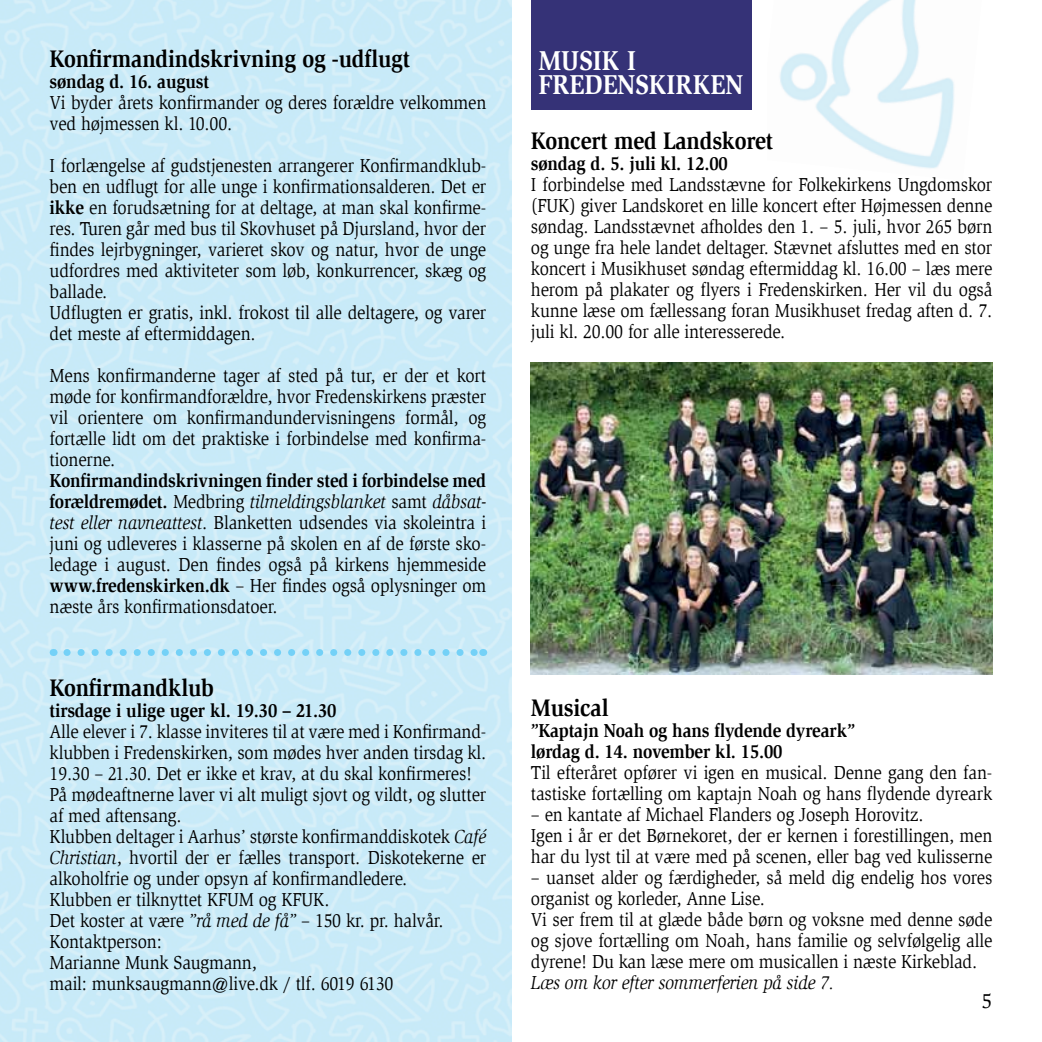
<style>
.page{position:relative;width:1042px;height:1042px;background:#fff}
.page>*{position:absolute;margin:0;border:0;box-sizing:border-box;transform-origin:0 0}
.t1{font:700 28px/24.5px "Slimbach Std";color:#fff;scale:.9 1}
.t2{font:700 24.5px "Slimbach Std";letter-spacing:-.01em;color:#000;scale:.9 1}
.t3{font:21px "Slimbach Std";color:#000}
.t4{font:19.25px/21px "Slimbach Std";letter-spacing:-.01em;color:#000;scale:.9 1}
.t5{font:700 19.25px/21px "Slimbach Std";letter-spacing:-.01em;color:#000;scale:.9 1}
.t6{font:italic 19.25px "Slimbach Std";letter-spacing:-.01em;color:#000;scale:.9 1}
.s1{font-weight:700}
.s2{font-style:italic}
</style>
<div class="page">
<img style="left:779px;top:0;width:175px;height:169px">
<img style="left:0;top:0;width:511px;height:1042px">
<svg style="left:67px;top:649px;width:409px;height:7px;background:#a9e1f7"></svg>
<div style="left:531px;top:0;width:221px;height:109px;background:#353277"></div>
<img style="left:531px;top:363px;width:461px;height:311px">
<p class="t2" style="left:50px;top:44px;width:402px">Konfirmandindskrivning og -udflugt</p>
<p class="t5" style="left:50px;top:71px;width:179px">søndag d. 16. august</p>
<p class="t4" style="left:50px;top:92px;width:487px">Vi byder årets konfirmander og deres forældre velkommen ved højmessen kl. 10.00.</p>
<p class="t4" style="left:50px;top:155px;width:487px">I forlængelse af gudstjenesten arrangerer Konfirmandklub&shy;ben en udflugt for alle unge i konfirmationsalderen. Det er <span class="s1">ikke</span> en forudsætning for at deltage, at man skal konfirme&shy;res. Turen går med bus til Skovhuset på Djursland, hvor der findes lejrbygninger, varieret skov og natur, hvor de unge udfordres med aktiviteter som løb, konkurrencer, skæg og ballade.<br>Udflugten er gratis, inkl. frokost til alle deltagere, og varer det meste af eftermiddagen.</p>
<p class="t4" style="left:50px;top:365px;width:487px;text-align:justify">Mens konfirmanderne tager af sted på tur, er der et kort møde for konfirmandforældre, hvor Fredenskirkens præster vil orientere om konfirmandundervisningens formål, og fortælle lidt om det praktiske i forbindelse med konfirma&shy;tionerne.</p>
<p class="t4" style="left:50px;top:470px;width:487px;text-align:justify"><span class="s1">Konfirmandindskrivningen finder sted i forbindelse med forældremødet.</span> Medbring <span class="s2">tilmeldingsblanket</span> samt <span class="s2">dåbsat&shy;test eller navneattest</span>. Blanketten udsendes via skoleintra i juni og udleveres i klasserne på skolen en af de første sko&shy;ledage i august. Den findes også på kirkens hjemmeside <span class="s1">www.fredenskirken.dk</span> – Her findes også oplysninger om næste års konfirmationsdatoer.</p>
<p class="t2" style="left:50px;top:673px;width:184px">Konfirmandklub</p>
<p class="t5" style="left:50px;top:699px;width:320px">tirsdage i ulige uger kl. 19.30 – 21.30</p>
<p class="t4" style="left:50px;top:721px;width:487px">Alle elever i 7. klasse inviteres til at være med i Konfirmand&shy;klubben i Fredenskirken, som mødes hver anden tirsdag kl.<br>19.30 – 21.30. Det er ikke et krav, at du skal konfirmeres!<br>På mødeaftnerne laver vi alt muligt sjovt og vildt, og slutter af med aftensang.<br>Klubben deltager i Aarhus’ største konfirmanddiskotek <span class="s2">Café Christian</span>, hvortil der er fælles transport. Diskotekerne er alkoholfrie og under opsyn af konfirmandledere.<br>Klubben er tilknyttet KFUM og KFUK.<br>Det koster at være <span class="s2">”rå med de få”</span> – 150 kr. pr. halvår.<br>Kontaktperson:<br>Marianne Munk Saugmann,<br>mail: munksaugmann@live.dk / tlf. 6019 6130</p>
<h1 class="t1" style="left:538px;top:48px;width:229px">MUSIK I<br>FREDENSKIRKEN</h1>
<p class="t2" style="left:531px;top:126px;width:271px">Koncert med Landskoret</p>
<p class="t5" style="left:531px;top:153px;width:220px">søndag d. 5. juli kl. 12.00</p>
<p class="t4" style="left:531px;top:174px;width:514px;text-align:justify">I forbindelse med Landsstævne for Folkekirkens Ungdomskor (FUK) giver Landskoret en lille koncert efter Højmessen denne søndag. Landsstævnet afholdes den 1. – 5. juli, hvor 265 børn og unge fra hele landet deltager. Stævnet afsluttes med en stor koncert i Musikhuset søndag eftermiddag kl. 16.00 – læs mere herom på plakater og flyers i Fredenskirken. Her vil du også kunne læse om fællessang foran Musikhuset fredag aften d. 7. juli kl. 20.00 for alle interesserede.</p>
<p class="t2" style="left:531px;top:693px;width:88px">Musical</p>
<p class="t5" style="left:531px;top:720px;width:361px">”Kaptajn Noah og hans flydende dyreark” lørdag d. 14. november kl. 15.00</p>
<p class="t4" style="left:531px;top:762px;width:514px">Til efteråret opfører vi igen en musical. Denne gang den fan&shy;tastiske fortælling om kaptajn Noah og hans flydende dyreark</p>
<p class="t4" style="left:531px;top:804px;width:514px">– en kantate af Michael Flanders og Joseph Horovitz.<br>Igen i år er det Børnekoret, der er kernen i forestillingen, men har du lyst til at være med på scenen, eller bag ved kulisserne</p>
<p class="t4" style="left:531px;top:867px;width:514px">– uanset alder og færdigheder, så meld dig endelig hos vores organist og korleder, Anne Lise.<br>Vi ser frem til at glæde både børn og voksne med denne søde og sjove fortælling om Noah, hans familie og selvfølgelig alle dyrene! Du kan læse mere om musicallen i næste Kirkeblad.</p>
<p class="t6" style="left:531px;top:972px;width:338px">Læs om kor efter sommerferien på side 7.</p>
<p class="t3" style="left:981px;top:988px;width:12px">5</p>
</div>
